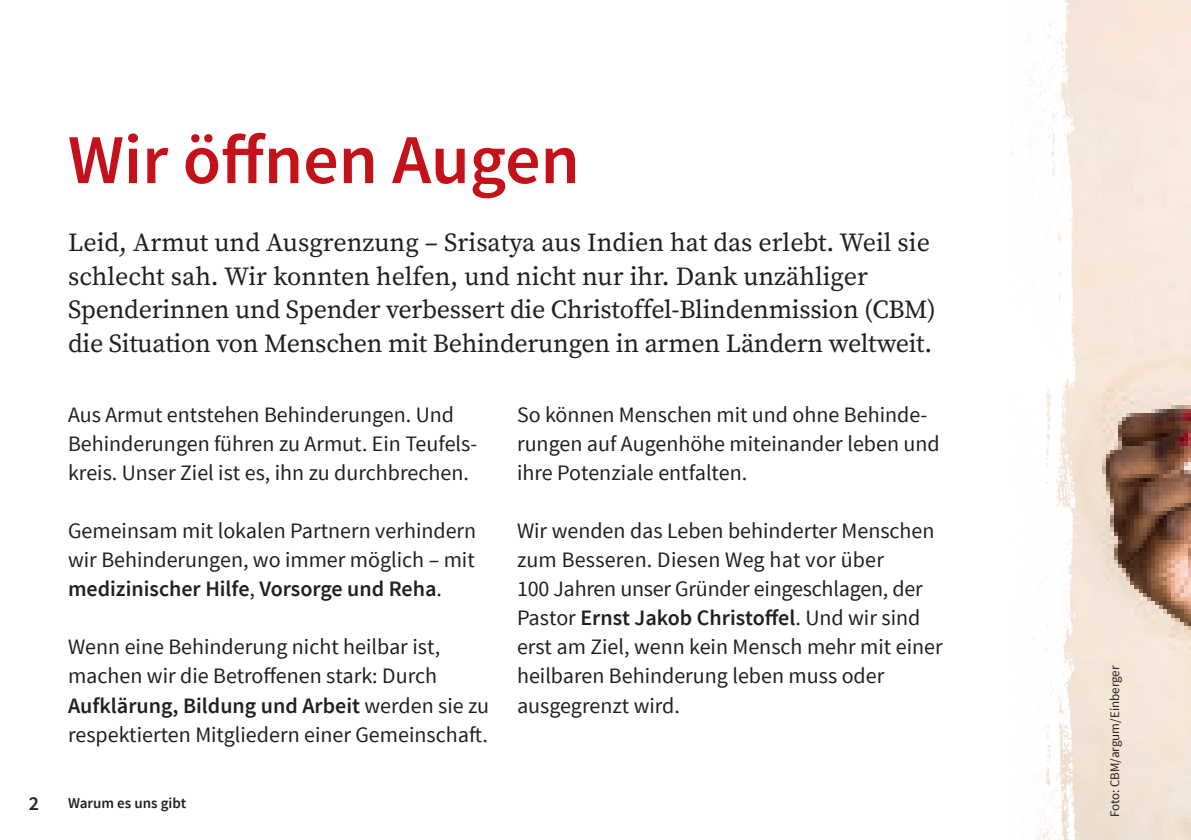
<style>
.page{position:relative;width:1191px;height:840px;background:#fff}
.page>*{position:absolute;margin:0;border:0;box-sizing:border-box;transform-origin:0 0}
.CBM-Headline_35Pt_Ro{font:600 70px "Source Sans Pro";color:#c4121a}
.CBM-Subline_13Pt{font:26px/33.8px "Source Serif Pro";letter-spacing:-.01em;color:#231f20}
.CBM-Fließtext_11Pt{font:22px/29px "Source Sans Pro";color:#231f20}
.t1{font:600 20px "Source Sans Pro";color:#231f20}
.t2{font:600 15px "Source Sans Pro";color:#231f20}
.CBM-Bildnachweis_6_5{font:13px "Source Sans Pro";color:#231f20}
.s1{font-weight:600}
</style>
<div class="page">
<img style="left:1083px;top:0;width:108px;height:839px">
<img style="left:1011px;top:0;width:72px;height:839px">
<p class="CBM-Headline_35Pt_Ro" style="left:68px;top:115px;width:513px">Wir öffnen Augen</p>
<p class="CBM-Subline_13Pt" style="left:68px;top:226px;width:869px">Leid, Armut und Ausgrenzung – Srisatya aus Indien hat das erlebt. Weil sie schlecht sah. Wir konnten helfen, und nicht nur ihr. Dank unzähliger Spenderinnen und Spender verbessert die Christoffel-Blindenmission (CBM) die Situation von Menschen mit Behinderungen in armen Ländern weltweit.</p>
<p class="CBM-Fließtext_11Pt" style="left:68px;top:400px;width:411px">Aus Armut entstehen Behinderungen. Und<br>Behinderungen führen zu Armut. Ein Teufels&shy;kreis. Unser Ziel ist es, ihn zu durchbrechen.</p>
<p class="CBM-Fließtext_11Pt" style="left:68px;top:516px;width:410px;text-align:justify">Gemeinsam mit lokalen Partnern verhindern wir Behinderungen, wo immer möglich – mit <span class="s1">medizinischer Hilfe</span>, <span class="s1">Vorsorge und Reha</span>.</p>
<p class="CBM-Fließtext_11Pt" style="left:68px;top:632px;width:423px">Wenn eine Behinderung nicht heilbar ist, machen wir die Betroffenen stark: Durch <span class="s1">Aufklärung, Bildung und Arbeit</span> werden sie zu respektierten Mitgliedern einer Gemeinschaft.</p>
<p class="t1" style="left:29px;top:789px;width:12px">2</p>
<p class="t2" style="left:68px;top:792px;width:120px">Warum es uns gibt</p>
<p class="CBM-Fließtext_11Pt" style="left:517px;top:400px;width:424px">So können Menschen mit und ohne Behinde&shy;rungen auf Augenhöhe miteinander leben und ihre Potenziale entfalten.</p>
<p class="CBM-Fließtext_11Pt" style="left:517px;top:516px;width:427px">Wir wenden das Leben behinderter Menschen zum Besseren. Diesen Weg hat vor über<br>100 Jahren unser Gründer eingeschlagen, der Pastor <span class="s1">Ernst Jakob Christoffel</span>. Und wir sind erst am Ziel, wenn kein Mensch mehr mit einer heilbaren Behinderung leben muss oder ausgegrenzt wird.</p>
<p class="CBM-Bildnachweis_6_5" style="left:1107px;top:816px;width:153px;rotate:-90deg">Foto: CBM/argum/Einberger</p>
</div>
